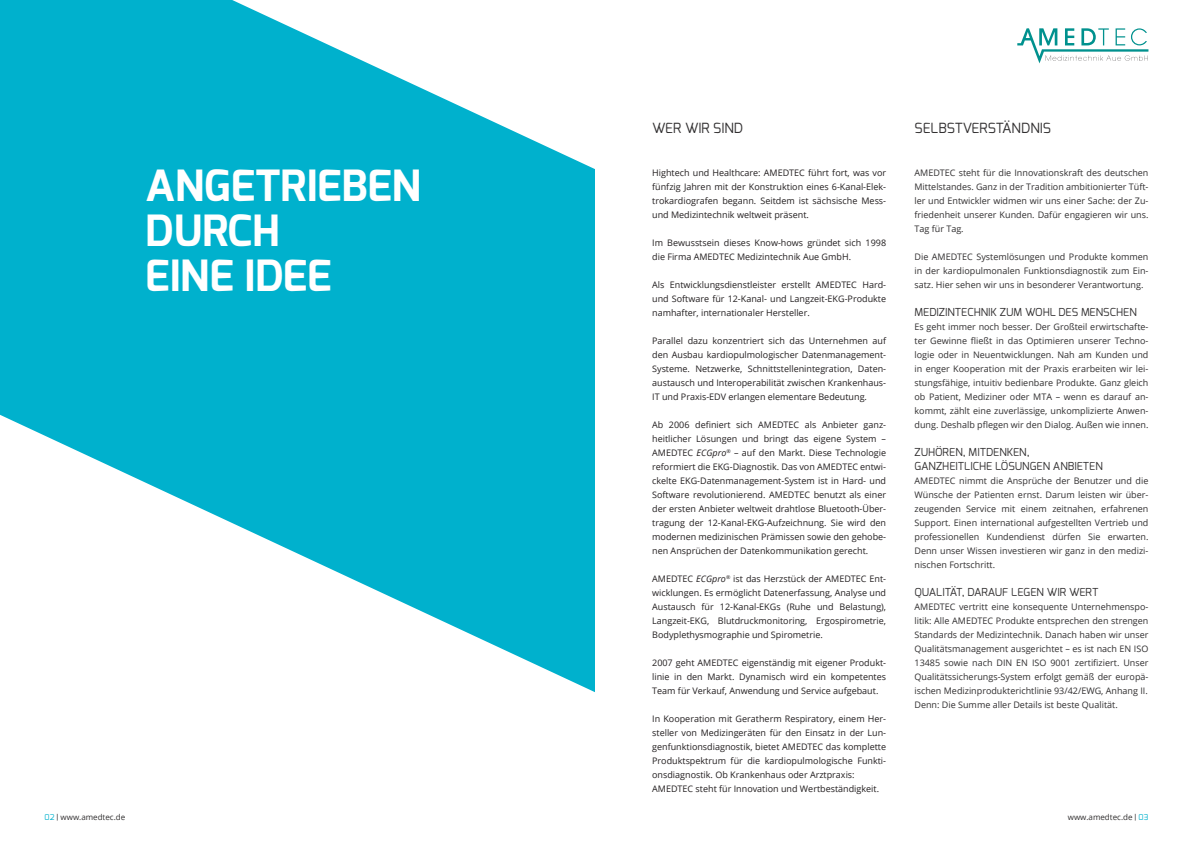
<style>
.page{position:relative;width:1191px;height:842px;background:#fff}
.page>*{position:absolute;margin:0;border:0;box-sizing:border-box;transform-origin:0 0}
.Fließtext{font:700 43px "Exo";color:#fff}
.t1{font:14px "Exo";color:#312f30}
.Fließtext-2{font:11px "Exo";color:#312f30}
.Fließtext-3{font:9px/14px "Open Sans";color:#231f20;text-align:justify}
.Fließtext-4{font:9px/14px "Open Sans";color:#312f30;text-align:justify}
.t2{font:8px "Open Sans";color:#312f30}
.s1{font-style:italic}
.s2{font-family:"Exo";color:#00b1cd}
.s3{font-family:"Exo"}
</style>
<div class="page">
<svg style="left:1017px;top:28px;width:131px;height:35px"></svg>
<svg style="left:0;top:0;width:595px;height:692px;fill:#00b1cd"></svg>
<p class="Fließtext" style="left:145px;top:158px;width:277px">ANGETRIEBEN</p>
<p class="Fließtext" style="left:145px;top:203px;width:136px">DURCH</p>
<p class="Fließtext" style="left:145px;top:248px;width:188px">EINE IDEE</p>
<h1 class="t1" style="left:652px;top:119px;width:92px">WER WIR SIND</h1>
<h1 class="t1" style="left:914px;top:119px;width:138px">SELBSTVERSTÄNDNIS</h1>
<p class="Fließtext-3" style="left:652px;top:166px;width:235px">Hightech und Healthcare: AMEDTEC führt fort, was vor fünfzig Jahren mit der Konstruktion eines 6-Kanal-Elek&shy;trokardiografen begann. Seitdem ist sächsische Mess&shy;und Medizintechnik weltweit präsent.</p>
<p class="Fließtext-3" style="left:652px;top:236px;width:235px">Im Bewusstsein dieses Know-hows gründet sich 1998 die Firma AMEDTEC Medizintechnik Aue GmbH.</p>
<p class="Fließtext-3" style="left:652px;top:278px;width:235px">Als Entwicklungsdienstleister erstellt AMEDTEC Hard&shy;und Software für 12-Kanal- und Langzeit-EKG-Produkte namhafter, internationaler Hersteller.</p>
<p class="Fließtext-3" style="left:652px;top:334px;width:235px">Parallel dazu konzentriert sich das Unternehmen auf den Ausbau kardiopulmologischer Datenmanagement-Systeme. Netzwerke, Schnittstellenintegration, Daten&shy;austausch und Interoperabilität zwischen Krankenhaus-IT und Praxis-EDV erlangen elementare Bedeutung.</p>
<p class="Fließtext-3" style="left:652px;top:418px;width:235px">Ab 2006 definiert sich AMEDTEC als Anbieter ganz&shy;heitlicher Lösungen und bringt das eigene System – AMEDTEC <span class="s1">ECGpro</span><sup>®</sup> – auf den Markt. Diese Technologie reformiert die EKG-Diagnostik. Das von AMEDTEC entwi&shy;ckelte EKG-Datenmanagement-System ist in Hard- und Software revolutionierend. AMEDTEC benutzt als einer der ersten Anbieter weltweit drahtlose Bluetooth-Über&shy;tragung der 12-Kanal-EKG-Aufzeichnung. Sie wird den modernen medizinischen Prämissen sowie den gehobe&shy;nen Ansprüchen der Datenkommunikation gerecht.</p>
<p class="Fließtext-3" style="left:652px;top:572px;width:235px">AMEDTEC <span class="s1">ECGpro</span><sup>®</sup> ist das Herzstück der AMEDTEC Ent&shy;wicklungen. Es ermöglicht Datenerfassung, Analyse und Austausch für 12-Kanal-EKGs (Ruhe und Belastung), Langzeit-EKG, Blutdruckmonitoring, Ergospirometrie, Bodyplethysmographie und Spirometrie.</p>
<p class="Fließtext-3" style="left:652px;top:656px;width:235px">2007 geht AMEDTEC eigenständig mit eigener Produkt&shy;linie in den Markt. Dynamisch wird ein kompetentes Team für Verkauf, Anwendung und Service aufgebaut.</p>
<p class="Fließtext-3" style="left:652px;top:712px;width:235px">In Kooperation mit Geratherm Respiratory, einem Her&shy;steller von Medizingeräten für den Einsatz in der Lun&shy;genfunktionsdiagnostik, bietet AMEDTEC das komplette Produktspektrum für die kardiopulmologische Funkti&shy;onsdiagnostik. Ob Krankenhaus oder Arztpraxis:</p>
<p class="Fließtext-3" style="left:652px;top:782px;width:228px">AMEDTEC steht für Innovation und Wertbeständigkeit.</p>
<p class="Fließtext-4" style="left:914px;top:166px;width:235px">AMEDTEC steht für die Innovationskraft des deutschen Mittelstandes. Ganz in der Tradition ambitionierter Tüft&shy;ler und Entwickler widmen wir uns einer Sache: der Zu&shy;friedenheit unserer Kunden. Dafür engagieren wir uns.<br>Tag für Tag.</p>
<p class="Fließtext-4" style="left:914px;top:250px;width:235px">Die AMEDTEC Systemlösungen und Produkte kommen in der kardiopulmonalen Funktionsdiagnostik zum Ein&shy;satz. Hier sehen wir uns in besonderer Verantwortung.</p>
<p class="Fließtext-2" style="left:914px;top:305px;width:224px">MEDIZINTECHNIK ZUM WOHL DES MENSCHEN</p>
<p class="Fließtext-4" style="left:914px;top:320px;width:235px">Es geht immer noch besser. Der Großteil erwirtschafte&shy;ter Gewinne fließt in das Optimieren unserer Techno&shy;logie oder in Neuentwicklungen. Nah am Kunden und in enger Kooperation mit der Praxis erarbeiten wir lei&shy;stungsfähige, intuitiv bedienbare Produkte. Ganz gleich ob Patient, Mediziner oder MTA – wenn es darauf an&shy;kommt, zählt eine zuverlässige, unkomplizierte Anwen&shy;dung. Deshalb pflegen wir den Dialog. Außen wie innen.</p>
<p class="Fließtext-2" style="left:914px;top:445px;width:117px">ZUHÖREN, MITDENKEN,</p>
<p class="Fließtext-2" style="left:914px;top:459px;width:190px">GANZHEITLICHE LÖSUNGEN ANBIETEN</p>
<p class="Fließtext-4" style="left:914px;top:474px;width:235px">AMEDTEC nimmt die Ansprüche der Benutzer und die Wünsche der Patienten ernst. Darum leisten wir über&shy;zeugenden Service mit einem zeitnahen, erfahrenen Support. Einen international aufgestellten Vertrieb und professionellen Kundendienst dürfen Sie erwarten.<br>Denn unser Wissen investieren wir ganz in den medizi&shy;nischen Fortschritt.</p>
<p class="Fließtext-2" style="left:914px;top:585px;width:185px">QUALITÄT, DARAUF LEGEN WIR WERT</p>
<p class="Fließtext-4" style="left:914px;top:600px;width:235px">AMEDTEC vertritt eine konsequente Unternehmenspo&shy;litik: Alle AMEDTEC Produkte entsprechen den strengen Standards der Medizintechnik. Danach haben wir unser Qualitätsmanagement ausgerichtet – es ist nach EN ISO 13485 sowie nach DIN EN ISO 9001 zertifiziert. Unser Qualitätssicherungs-System erfolgt gemäß der europä&shy;ischen Medizinprodukterichtlinie 93/42/EWG, Anhang II.</p>
<p class="Fließtext-4" style="left:914px;top:698px;width:205px">Denn: Die Summe aller Details ist beste Qualität.</p>
<p class="t2" style="left:45px;top:812px;width:82px"><span class="s2">02</span> <span class="s3">|</span> www.amedtec.de</p>
<p class="t2" style="left:1067px;top:812px;width:82px">www.amedtec.de <span class="s3">|</span> <span class="s2">03</span></p>
</div>
